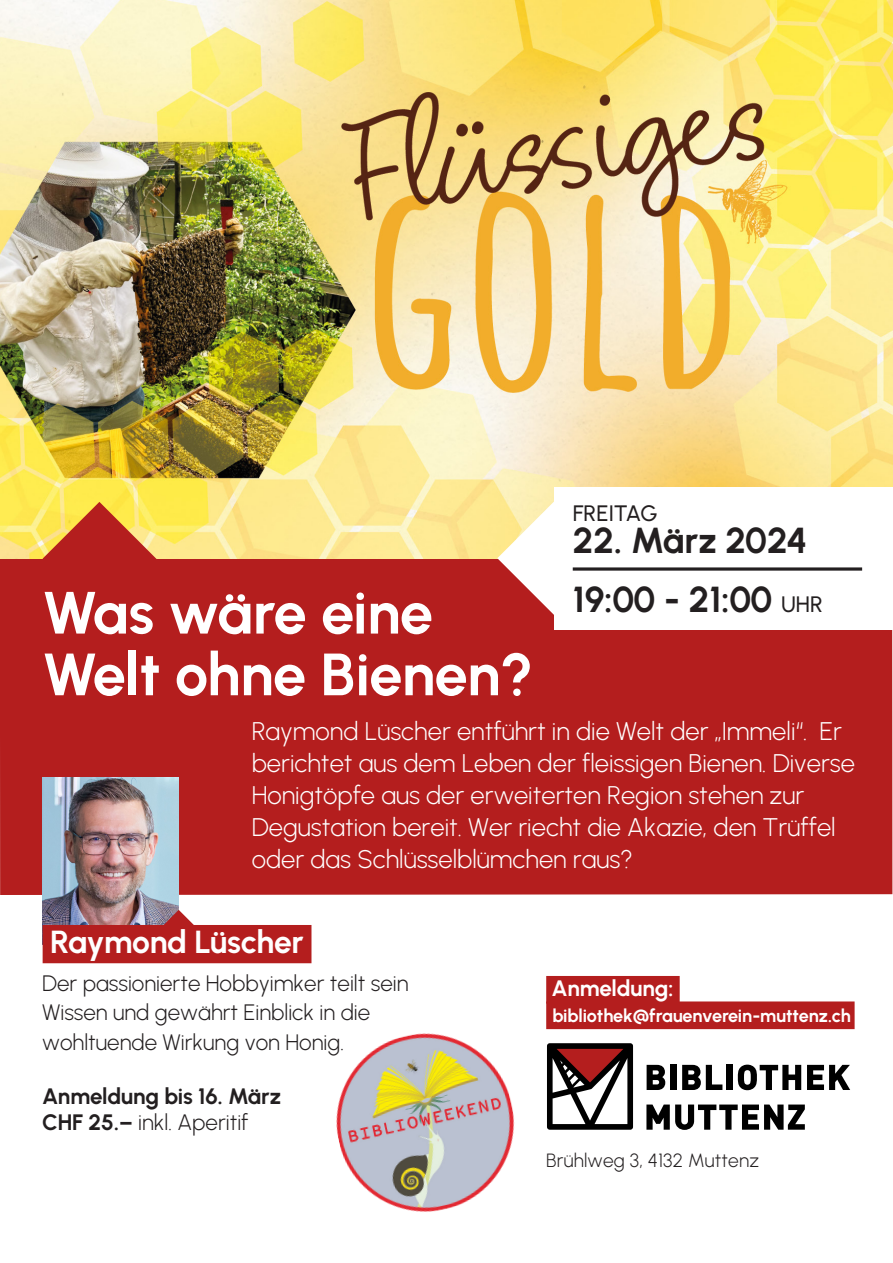
<style>
.page{position:relative;width:893px;height:1263px;background:#fff}
.page>*{position:absolute;margin:0;border:0;box-sizing:border-box;transform-origin:0 0}
.t1{font:700 59.55px "Urbanist";letter-spacing:-.01em;color:#fff}
.t2{font:700 36.15px "Urbanist";color:#231f20}
.t3{font:700 31.95px "Urbanist";letter-spacing:-.01em;color:#fff}
.t4{font:25.5px/32px "Urbanist";color:#fff}
.t5{font:22.35px/29.7px "Urbanist";color:#231f20}
.t6{font:700 22.35px/25.5px "Urbanist";letter-spacing:-.01em;color:#231f20}
.t7{font:700 22.35px "Urbanist";letter-spacing:-.01em;color:#fff}
.t8{font:500 22.35px "Urbanist";color:#231f20}
.t9{font:19.2px "Urbanist";letter-spacing:.01em;color:#231f20}
.t10{font:700 18.15px "Urbanist";letter-spacing:-.01em;color:#fff}
.s1{font-weight:500;font-size:22.35px}
.s2{font-weight:400}
</style>
<div class="page">
<svg style="left:547px;top:1043px;width:86px;height:87px"></svg>
<svg style="left:647px;top:1065px;width:18px;height:25px"></svg>
<div style="left:670px;top:1065px;width:6px;height:25px;background:#000"></div>
<svg style="left:682px;top:1065px;width:40px;height:25px"></svg>
<div style="left:727px;top:1065px;width:6px;height:25px;background:#000"></div>
<svg style="left:738px;top:1065px;width:63px;height:25px"></svg>
<svg style="left:807px;top:1065px;width:43px;height:25px"></svg>
<svg style="left:646px;top:1104px;width:159px;height:26px"></svg>
<img style="left:336px;top:1033px;width:179px;height:179px">
<div style="left:546px;top:976px;width:134px;height:27px;background:#b41e1e"></div>
<div style="left:546px;top:1001px;width:309px;height:28px;background:#b41e1e"></div>
<div style="left:0;top:558px;width:892px;height:337px;background:#b41e1e"></div>
<img style="left:43px;top:777px;width:136px;height:148px">
<img style="left:0;top:0;width:892px;height:558px">
<svg style="left:43px;top:502px;width:114px;height:114px;background:#c6502e"></svg>
<svg style="left:497px;top:501px;width:58px;height:115px"></svg>
<svg style="left:162px;top:910px;width:32px;height:15px"></svg>
<div style="left:555px;top:487px;width:338px;height:143px;background:#fff"></div>
<svg style="left:573px;top:567px;width:289px;height:4px"></svg>
<div style="left:43px;top:925px;width:268px;height:38px;background:#b41e1e"></div>
<p class="t8" style="left:573px;top:499px;width:86px">FREITAG</p>
<h2 class="t2" style="left:573px;top:518px;width:236px">22. März 2024</h2>
<h1 class="t1" style="left:42px;top:577px;width:392px">Was wäre eine</h1>
<h2 class="t2" style="left:573px;top:578px;width:252px">19:00 - 21:00 <span class="s1">UHR</span></h2>
<h1 class="t1" style="left:42px;top:639px;width:493px">Welt ohne Bienen?</h1>
<p class="t4" style="left:252px;top:715px;width:605px">Raymond Lüscher entführt in die Welt der „Immeli“. Er berichtet aus dem Leben der fleissigen Bienen. Diverse Honigtöpfe aus der erweiterten Region stehen zur Degustation bereit. Wer riecht die Akazie, den Trüffel oder das Schlüsselblümchen raus?</p>
<p class="t3" style="left:50px;top:922px;width:255px">Raymond Lüscher</p>
<p class="t5" style="left:42px;top:968px;width:368px">Der passionierte Hobbyimker teilt sein<br>Wissen und gewährt Einblick in die wohltuende Wirkung von Honig.</p>
<p class="t6" style="left:42px;top:1083px;width:240px">Anmeldung bis 16. März<br>CHF 25.– <span class="s2">inkl. Aperitif</span></p>
<p class="t7" style="left:552px;top:975px;width:123px">Anmeldung:</p>
<p class="t10" style="left:552px;top:1004px;width:300px">bibliothek@frauenverein-muttenz.ch</p>
<p class="t9" style="left:546px;top:1149px;width:214px">Brühlweg 3, 4132 Muttenz</p>
</div>
